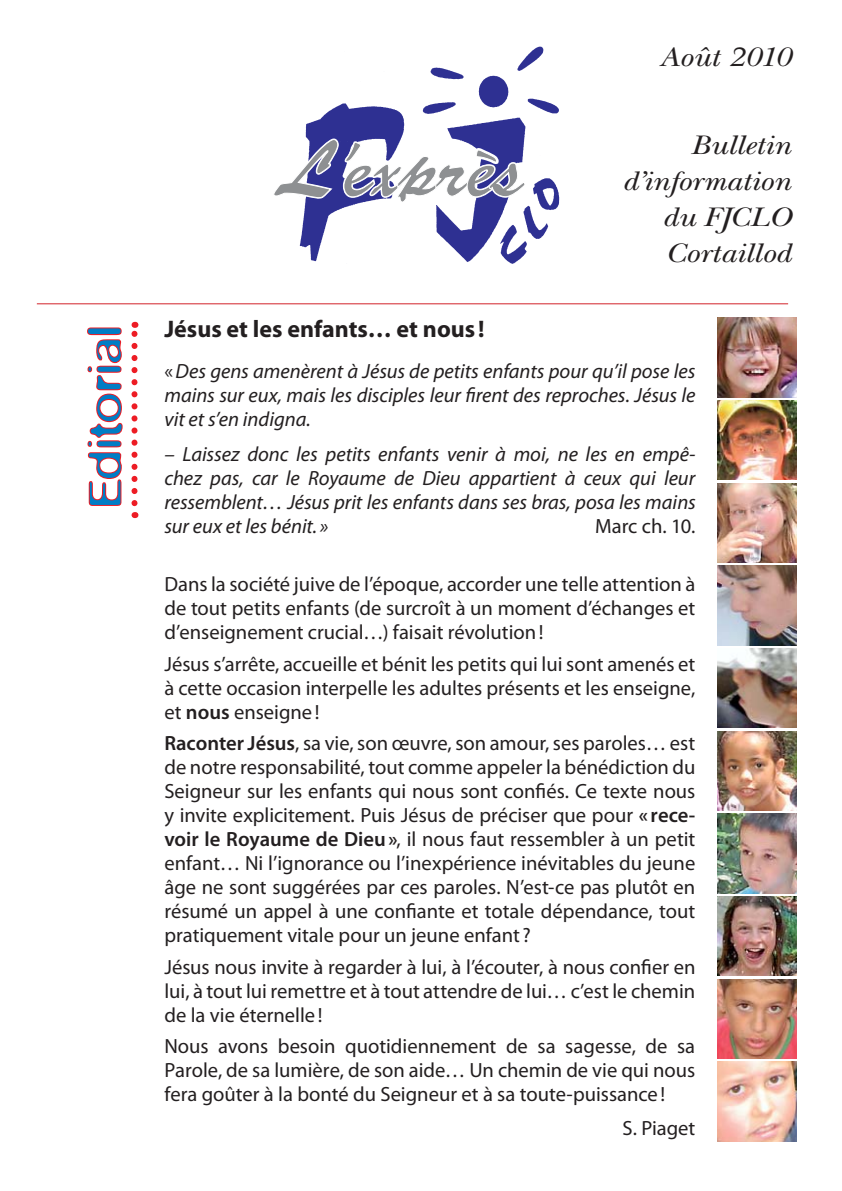
<style>
.page{position:relative;width:842px;height:1191px;background:#fff}
.page>*{position:absolute;margin:0;border:0;box-sizing:border-box;transform-origin:0 0}
.t1{font:300 50px "Blur";letter-spacing:.015em;color:#007dc5;scale:1.1 1}
.t2{font:italic 28px/36px "New Baskerville";letter-spacing:-.005em;color:#231f20;text-align:right;scale:1.15 1}
.t3{font:700 24px "Myriad Pro";color:#231f20}
.t4{font:20.6px/24px "Myriad Pro";color:#231f20;text-align:justify}
.t5{font:italic 20.6px/24px "Myriad Pro";color:#231f20;text-align:justify}
.s1{font-style:normal}
.s2{font-weight:600}
</style>
<div class="page">
<img style="left:299px;top:46px;width:261px;height:218px">
<svg style="left:274px;top:137px;width:253px;height:67px"></svg>
<svg style="left:131px;top:322px;width:6px;height:181px"></svg>
<svg style="left:87px;top:327px;width:36px;height:179px"></svg>
<img style="left:717px;top:317px;width:80px;height:80px">
<img style="left:717px;top:400px;width:80px;height:80px">
<img style="left:717px;top:483px;width:80px;height:79px">
<img style="left:717px;top:566px;width:80px;height:79px">
<img style="left:717px;top:648px;width:80px;height:80px">
<img style="left:717px;top:731px;width:80px;height:79px">
<img style="left:717px;top:814px;width:80px;height:79px">
<img style="left:717px;top:896px;width:80px;height:80px">
<img style="left:717px;top:979px;width:80px;height:79px">
<img style="left:717px;top:1062px;width:80px;height:79px">
<hr style="left:37px;top:303px;width:751px;height:1px;background:#d2232a">
<h2 class="t2" style="left:659px;top:42px;width:116px">Août 2010</h2>
<h2 class="t2" style="left:622px;top:130px;width:149px">Bulletin d’information du FJCLO<br>Cortaillod</h2>
<h1 class="t1" style="left:82px;top:508px;width:166px;rotate:-90deg">Editorial</h1>
<p class="t3" style="left:164px;top:315px;width:322px">Jésus et les enfants… et nous !</p>
<p class="t5" style="left:164px;top:361px;width:533px"><span class="s1">«</span> Des gens amenèrent à Jésus de petits enfants pour qu’il pose les mains sur eux, mais les disciples leur firent des reproches. Jésus le vit et s’en indigna.</p>
<p class="t5" style="left:164px;top:444px;width:533px">– Laissez donc les petits enfants venir à moi, ne les en empê&shy;chez pas, car le Royaume de Dieu appartient à ceux qui leur ressemblent… Jésus prit les enfants dans ses bras, posa les mains sur eux et les bénit. »</p>
<p class="t4" style="left:595px;top:516px;width:102px">Marc ch. 10.</p>
<p class="t4" style="left:164px;top:574px;width:532px">Dans la société juive de l’époque, accorder une telle attention à de tout petits enfants (de surcroît à un moment d’échanges et d’enseignement crucial…) faisait révolution !</p>
<p class="t4" style="left:164px;top:654px;width:532px">Jésus s’arrête, accueille et bénit les petits qui lui sont amenés et à cette occasion interpelle les adultes présents et les enseigne, et <span class="s2">nous</span> enseigne !</p>
<p class="t4" style="left:164px;top:733px;width:533px"><span class="s2">Raconter Jésus</span>, sa vie, son œuvre, son amour, ses paroles… est de notre responsabilité, tout comme appeler la bénédiction du Seigneur sur les enfants qui nous sont confiés. Ce texte nous y invite explicitement. Puis Jésus de préciser que pour <span class="s2">« rece&shy;voir le Royaume de Dieu »</span>, il nous faut ressembler à un petit enfant… Ni l’ignorance ou l’inexpérience inévitables du jeune âge ne sont suggérées par ces paroles. N’est-ce pas plutôt en résumé un appel à une confiante et totale dépendance, tout pratiquement vitale pour un jeune enfant ?</p>
<p class="t4" style="left:164px;top:957px;width:533px">Jésus nous invite à regarder à lui, à l’écouter, à nous confier en lui, à tout lui remettre et à tout attendre de lui… c’est le chemin de la vie éternelle !</p>
<p class="t4" style="left:164px;top:1036px;width:532px">Nous avons besoin quotidiennement de sa sagesse, de sa Parole, de sa lumière, de son aide… Un chemin de vie qui nous fera goûter à la bonté du Seigneur et à sa toute-puissance !</p>
<p class="t4" style="left:622px;top:1118px;width:74px">S. Piaget</p>
</div>
